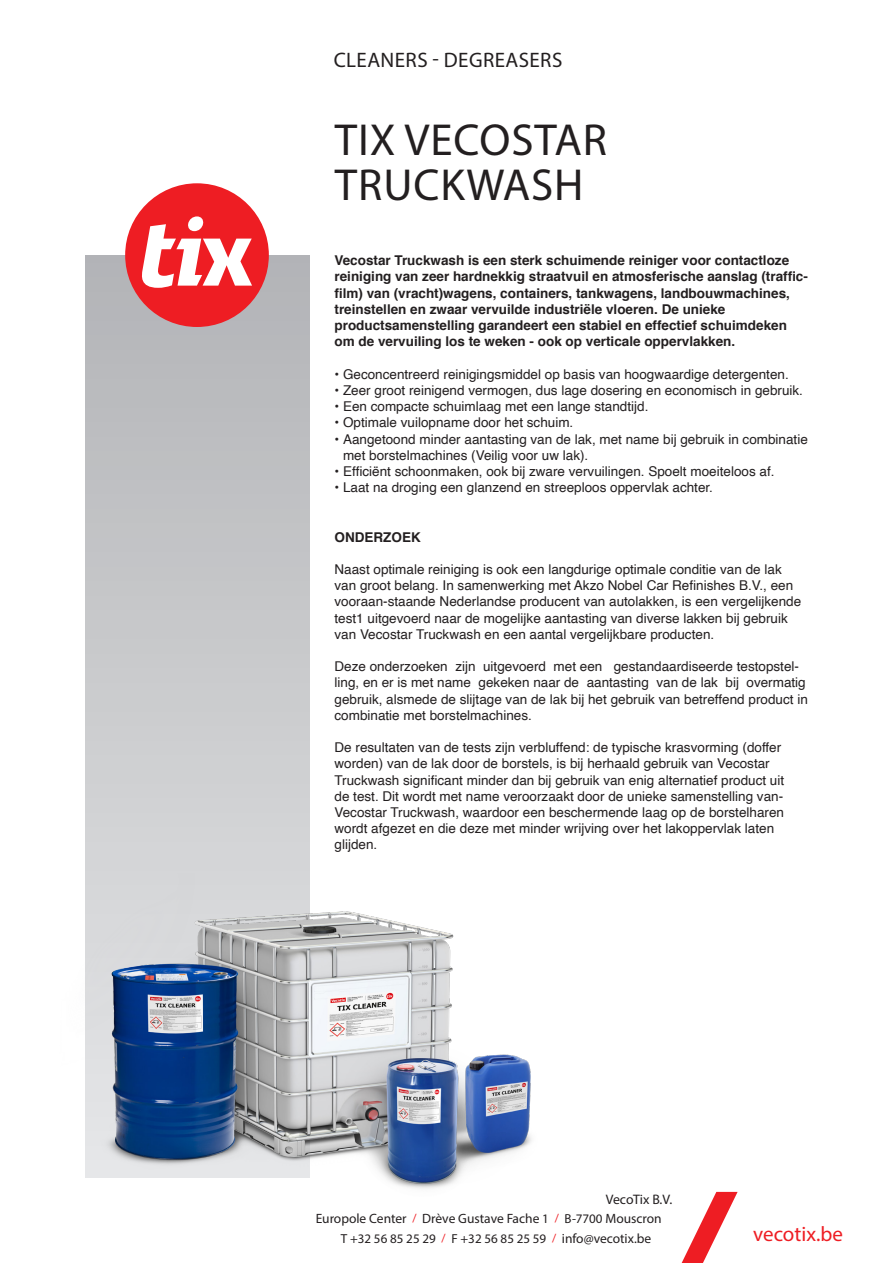
<style>
.page{position:relative;width:893px;height:1263px;background:#fff}
.page>*{position:absolute;margin:0;border:0;box-sizing:border-box;transform-origin:0 0}
._02_NAAM_PRODUCT{font:45px/45px "Myriad Pro";letter-spacing:.02em;color:#231f20}
._01_PRODUCTGROEP{font:21px "Myriad Pro";letter-spacing:.02em;color:#231f20}
.t1{font:21px "Myriad Pro";color:#ee1d23}
.t2{font:13.8px "Myriad Pro";letter-spacing:-.01em;color:#231f20}
._04_SUBTITEL{font:13.5px/16.2px "Helvetica";color:#231f20}
._05_BODYTEKST{font:13.5px "Helvetica";color:#231f20}
._05_BODYTEKST-2{font:700 13.5px/16.2px "Helvetica";color:#231f20}
.t3{font:13.5px "Myriad Pro";color:#231f20}
._04_SUBTITEL-2{font:700 13.5px "Helvetica";color:#231f20}
.t4{font:13.05px "Myriad Pro";color:#231f20}
.s1{font-size:12px;color:#ee1d23}
.s2{font-size:13.05px}
.s3{font-size:13.5px}
</style>
<div class="page">
<svg style="left:85px;top:255px;width:224px;height:618px"></svg>
<svg style="left:681px;top:1192px;width:57px;height:71px"></svg>
<div style="left:125px;top:183px;width:144px;height:144px;background:#ee1d23;border-radius:50%"></div>
<svg style="left:142px;top:216px;width:110px;height:72px"></svg>
<img style="left:85px;top:873px;width:447px;height:316px">
<p class="_01_PRODUCTGROEP" style="left:334px;top:47px;width:230px">CLEANERS - DEGREASERS</p>
<p class="_02_NAAM_PRODUCT" style="left:335px;top:117px;width:274px">TIX VECOSTAR<br>TRUCKWASH</p>
<p class="_05_BODYTEKST-2" style="left:334px;top:253px;width:475px">Vecostar Truckwash is een sterk schuimende reiniger voor contactloze reiniging van zeer hardnekkig straatvuil en atmosferische aanslag (traffic&shy;film) van (vracht)wagens, containers, tankwagens, landbouwmachines, treinstellen en zwaar vervuilde industriële vloeren. De unieke productsamenstelling garandeert een stabiel en effectief schuimdeken om de vervuiling los te weken - ook op verticale oppervlakken.</p>
<p class="_05_BODYTEKST" style="left:334px;top:363px;width:456px">• Geconcentreerd reinigingsmiddel op basis van hoogwaardige detergenten.</p>
<p class="_05_BODYTEKST" style="left:334px;top:380px;width:470px">• Zeer groot reinigend vermogen, dus lage dosering en economisch in gebruik.</p>
<p class="_05_BODYTEKST" style="left:334px;top:396px;width:315px">• Een compacte schuimlaag met een lange standtijd.</p>
<p class="_05_BODYTEKST" style="left:334px;top:412px;width:240px">• Optimale vuilopname door het schuim.</p>
<p class="_05_BODYTEKST" style="left:334px;top:428px;width:475px">• Aangetoond minder aantasting van de lak, met name bij gebruik in combinatie</p>
<p class="_05_BODYTEKST" style="left:343px;top:444px;width:247px">met borstelmachines (Veilig voor uw lak).</p>
<p class="_05_BODYTEKST" style="left:334px;top:461px;width:441px">• Efficiënt schoonmaken, ook bij zware vervuilingen. Spoelt moeiteloos af.</p>
<p class="_05_BODYTEKST" style="left:334px;top:477px;width:380px">• Laat na droging een glanzend en streeploos oppervlak achter.</p>
<p class="_04_SUBTITEL-2" style="left:334px;top:526px;width:88px">ONDERZOEK</p>
<p class="_04_SUBTITEL" style="left:334px;top:561px;width:468px">Naast optimale reiniging is ook een langdurige optimale conditie van de lak van groot belang. In samenwerking met Akzo Nobel Car Refinishes B.V., een vooraan-staande Nederlandse producent van autolakken, is een vergelijkende test1 uitgevoerd naar de mogelijke aantasting van diverse lakken bij gebruik van Vecostar Truckwash en een aantal vergelijkbare producten.</p>
<p class="_04_SUBTITEL" style="left:334px;top:659px;width:475px">Deze onderzoeken zijn uitgevoerd met een gestandaardiseerde testopstel&shy;ling, en er is met name gekeken naar de aantasting van de lak bij overmatig gebruik, alsmede de slijtage van de lak bij het gebruik van betreffend product in combinatie met borstelmachines.</p>
<p class="_04_SUBTITEL" style="left:334px;top:740px;width:451px">De resultaten van de tests zijn verbluffend: de typische krasvorming (doffer worden) van de lak door de borstels, is bij herhaald gebruik van Vecostar Truckwash significant minder dan bij gebruik van enig alternatief product uit de test. Dit wordt met name veroorzaakt door de unieke samenstelling van-Vecostar Truckwash, waardoor een beschermende laag op de borstelharen wordt afgezet en die deze met minder wrijving over het lakoppervlak laten glijden.</p>
<p class="t2" style="left:606px;top:1190px;width:68px">VecoTix B.V.</p>
<p class="t3" style="left:316px;top:1210px;width:348px">Europole Center <span class="s1">/</span> Drève Gustave Fache <span class="s2">1</span> <span class="s1">/</span> <span class="s2">B-7700</span> Mouscron</p>
<p class="t4" style="left:341px;top:1230px;width:312px">T +32 56 85 25 29 <span class="s1">/</span> F +32 56 85 25 59 <span class="s1">/</span> <span class="s3">info@vecotix.be</span></p>
<h2 class="t1" style="left:753px;top:1221px;width:91px">vecotix.be</h2>
</div>
